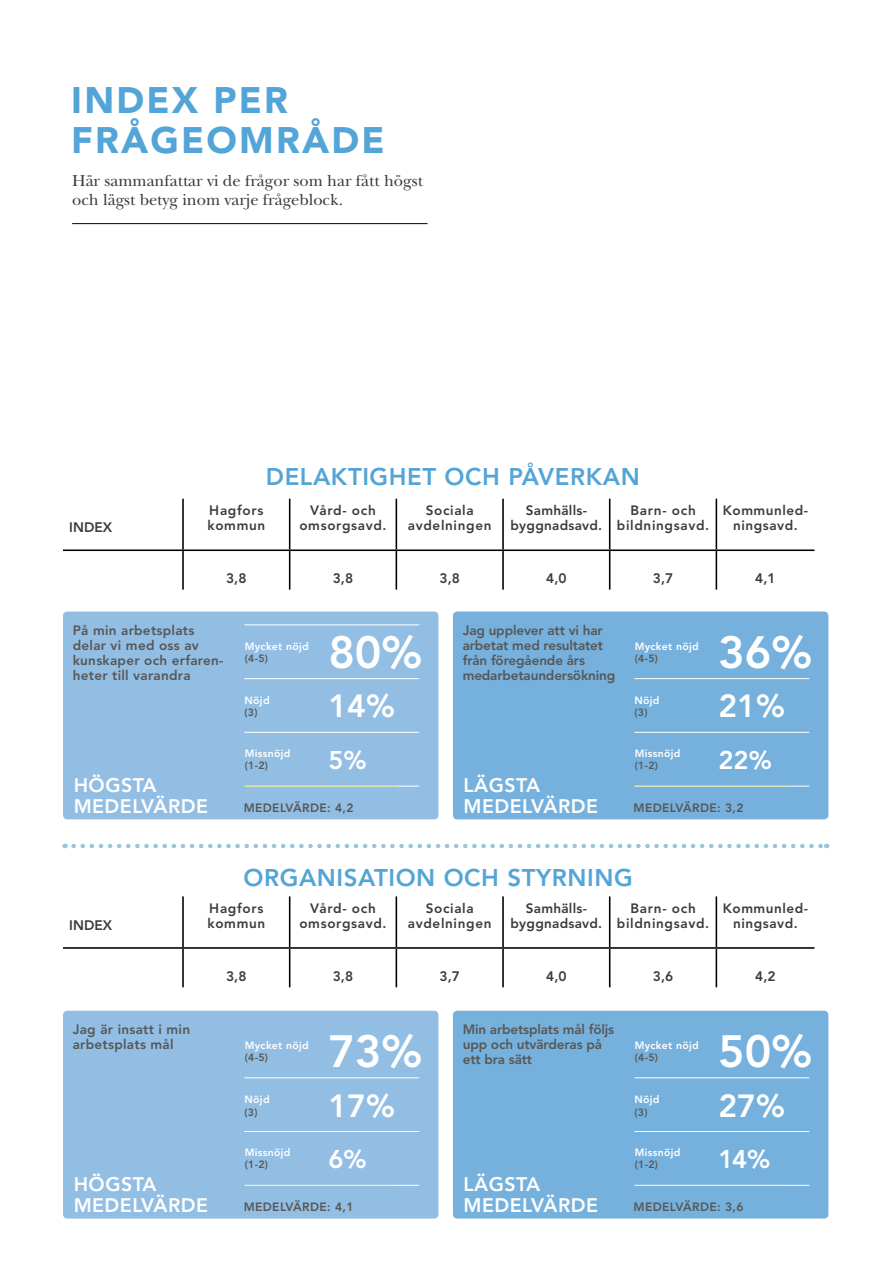
<style>
.page{position:relative;width:893px;height:1263px;background:#fff}
.page>*{position:absolute;margin:0;border:0;box-sizing:border-box;transform-origin:0 0}
.t1{font:800 45px "Avenir LT Std";color:#fff}
.t2{font:900 36.6px/40.5px "Avenir LT Std";letter-spacing:.06em;color:#53a4d7}
.t3{font:800 31.8px "Avenir LT Std";color:#fff}
.t4{font:800 25.5px "Avenir LT Std";color:#fff}
.t5{font:800 24px "Avenir LT Std";letter-spacing:.025em;color:#53a4d7}
.t6{font:800 19.5px/21px "Avenir LT Std";letter-spacing:.025em;color:#fff}
.t7{font:16.5px/19.8px "New Baskerville Std";color:#3c3c3b}
.t8{font:800 13.65px "Avenir LT Std";color:#3c3c3b}
.t9{font:800 13.5px/15px "Avenir LT Std";letter-spacing:.05em;color:#3c3c3b;text-align:center}
.t10{font:800 13.5px/15px "Avenir LT Std";letter-spacing:-.01em;color:#575756}
.t11{font:800 13.5px/15px "Avenir LT Std";letter-spacing:.02em;color:#575756}
.t12{font:800 13.5px/15px "Avenir LT Std";letter-spacing:.02em;color:#3c3c3b;text-align:center}
.t13{font:800 12px "Avenir LT Std";letter-spacing:.03em;color:#575756}
.t14{font:800 10.5px "Avenir LT Std";letter-spacing:.03em;color:#fff}
.t15{font:800 10.5px "Avenir LT Std";color:#575756}
</style>
<div class="page">
<svg style="left:184px;top:499px;width:105px;height:91px"></svg>
<hr style="left:182px;top:499px;width:2px;height:50px;background:#000">
<hr style="left:289px;top:499px;width:1px;height:50px;background:#000">
<hr style="left:396px;top:499px;width:1px;height:50px;background:#000">
<hr style="left:502px;top:499px;width:2px;height:50px;background:#000">
<hr style="left:609px;top:499px;width:1px;height:50px;background:#000">
<hr style="left:63px;top:549px;width:120px;height:2px;background:#000">
<hr style="left:183px;top:549px;width:107px;height:2px;background:#000">
<hr style="left:182px;top:551px;width:2px;height:39px;background:#000">
<hr style="left:290px;top:549px;width:106px;height:2px;background:#000">
<hr style="left:289px;top:551px;width:1px;height:39px;background:#000">
<hr style="left:396px;top:549px;width:107px;height:2px;background:#000">
<hr style="left:396px;top:551px;width:1px;height:39px;background:#000">
<hr style="left:503px;top:549px;width:107px;height:2px;background:#000">
<hr style="left:502px;top:551px;width:2px;height:39px;background:#000">
<hr style="left:610px;top:549px;width:106px;height:2px;background:#000">
<hr style="left:609px;top:551px;width:1px;height:39px;background:#000">
<hr style="left:716px;top:499px;width:1px;height:50px;background:#000">
<hr style="left:716px;top:549px;width:98px;height:2px;background:#000">
<hr style="left:716px;top:551px;width:1px;height:39px;background:#000">
<svg style="left:288px;top:896px;width:1px;height:91px"></svg>
<hr style="left:182px;top:896px;width:2px;height:51px;background:#000">
<hr style="left:289px;top:896px;width:1px;height:51px;background:#000">
<hr style="left:396px;top:896px;width:1px;height:51px;background:#000">
<hr style="left:502px;top:896px;width:2px;height:51px;background:#000">
<hr style="left:609px;top:896px;width:1px;height:51px;background:#000">
<hr style="left:63px;top:947px;width:120px;height:2px;background:#000">
<hr style="left:183px;top:947px;width:107px;height:2px;background:#000">
<hr style="left:182px;top:949px;width:2px;height:38px;background:#000">
<hr style="left:290px;top:947px;width:106px;height:2px;background:#000">
<hr style="left:289px;top:949px;width:1px;height:38px;background:#000">
<hr style="left:396px;top:947px;width:107px;height:2px;background:#000">
<hr style="left:396px;top:949px;width:1px;height:38px;background:#000">
<hr style="left:503px;top:947px;width:107px;height:2px;background:#000">
<hr style="left:502px;top:949px;width:2px;height:38px;background:#000">
<hr style="left:610px;top:947px;width:106px;height:2px;background:#000">
<hr style="left:609px;top:949px;width:1px;height:38px;background:#000">
<hr style="left:716px;top:896px;width:1px;height:51px;background:#000">
<hr style="left:716px;top:947px;width:98px;height:2px;background:#000">
<hr style="left:716px;top:949px;width:1px;height:38px;background:#000">
<div style="left:63px;top:611px;width:375px;height:208px;background:#92bee4;border-radius:4px"></div>
<div style="left:63px;top:1011px;width:375px;height:207px;background:#92bee4;border-radius:4px"></div>
<div style="left:453px;top:611px;width:375px;height:208px;background:#76b1dd;border-radius:4px"></div>
<div style="left:453px;top:1011px;width:375px;height:207px;background:#76b1dd;border-radius:4px"></div>
<hr style="left:244px;top:678px;width:175px;height:1px;background:#fff">
<hr style="left:244px;top:1077px;width:175px;height:1px;background:#fff">
<hr style="left:634px;top:678px;width:175px;height:1px;background:#fff">
<hr style="left:634px;top:1077px;width:175px;height:1px;background:#fff">
<hr style="left:244px;top:624px;width:175px;height:1px;background:#fff">
<hr style="left:244px;top:732px;width:175px;height:1px;background:#fff">
<hr style="left:244px;top:1131px;width:175px;height:1px;background:#fff">
<hr style="left:634px;top:732px;width:175px;height:1px;background:#fff">
<hr style="left:634px;top:1131px;width:175px;height:1px;background:#fff">
<hr style="left:244px;top:786px;width:175px;height:1px;background:#fff">
<hr style="left:244px;top:1185px;width:175px;height:1px;background:#fff">
<hr style="left:634px;top:786px;width:175px;height:1px;background:#fff">
<hr style="left:634px;top:1185px;width:175px;height:1px;background:#fff">
<svg style="left:74px;top:844px;width:753px;height:4px"></svg>
<hr style="left:72px;top:223px;width:356px;height:1px;background:#000">
<h2 class="t2" style="left:71px;top:79px;width:315px">INDEX PER<br>FRÅGEOMRÅDE</h2>
<p class="t7" style="left:72px;top:170px;width:352px">Här sammanfattar vi de frågor som har fått högst och lägst betyg inom varje frågeblock.</p>
<p class="t8" style="left:69px;top:519px;width:44px">INDEX</p>
<h3 class="t5" style="left:266px;top:462px;width:376px">DELAKTIGHET OCH PÅVERKAN</h3>
<p class="t9" style="left:207px;top:503px;width:59px;text-align:left">Hagfors kommun</p>
<p class="t9" style="left:299px;top:503px;width:89px">Vård- och omsorgsavd.</p>
<p class="t9" style="left:408px;top:503px;width:85px">Sociala avdelningen</p>
<p class="t12" style="left:510px;top:503px;width:93px">Samhälls&shy;byggnadsavd.</p>
<p class="t9" style="left:617px;top:503px;width:94px">Barn- och bildningsavd.</p>
<p class="t9" style="left:723px;top:503px;width:87px">Kommunled&shy;ningsavd.</p>
<p class="t8" style="left:226px;top:570px;width:22px">3,8</p>
<p class="t8" style="left:333px;top:570px;width:22px">3,8</p>
<p class="t8" style="left:440px;top:570px;width:22px">3,8</p>
<p class="t8" style="left:546px;top:570px;width:22px">4,0</p>
<p class="t8" style="left:653px;top:570px;width:22px">3,7</p>
<p class="t8" style="left:755px;top:570px;width:22px">4,1</p>
<p class="t11" style="left:73px;top:622px;width:152px">På min arbetsplats delar vi med oss av kunskaper och erfaren&shy;heter till varandra</p>
<h3 class="t6" style="left:74px;top:775px;width:136px">HÖGSTA<br>MEDELVÄRDE</h3>
<p class="t14" style="left:245px;top:640px;width:66px">Mycket nöjd</p>
<p class="t15" style="left:245px;top:652px;width:25px">(4-5)</p>
<p class="t14" style="left:245px;top:694px;width:27px">Nöjd</p>
<p class="t15" style="left:245px;top:706px;width:15px">(3)</p>
<p class="t14" style="left:245px;top:747px;width:47px">Missnöjd</p>
<p class="t15" style="left:245px;top:759px;width:25px">(1-2)</p>
<h1 class="t1" style="left:328px;top:626px;width:95px">80%</h1>
<h3 class="t3" style="left:328px;top:687px;width:68px">14%</h3>
<h3 class="t4" style="left:329px;top:745px;width:40px">5%</h3>
<p class="t13" style="left:244px;top:801px;width:111px">MEDELVÄRDE: 4,2</p>
<p class="t10" style="left:463px;top:622px;width:154px">Jag upplever att vi har arbetat med resultatet från föregående års medarbetaundersökning</p>
<h3 class="t6" style="left:464px;top:775px;width:136px">LÄGSTA<br>MEDELVÄRDE</h3>
<p class="t14" style="left:635px;top:640px;width:66px">Mycket nöjd</p>
<p class="t15" style="left:635px;top:652px;width:25px">(4-5)</p>
<p class="t14" style="left:634px;top:694px;width:27px">Nöjd</p>
<p class="t15" style="left:634px;top:706px;width:15px">(3)</p>
<p class="t14" style="left:635px;top:747px;width:47px">Missnöjd</p>
<p class="t15" style="left:635px;top:759px;width:25px">(1-2)</p>
<h1 class="t1" style="left:718px;top:626px;width:95px">36%</h1>
<h3 class="t3" style="left:718px;top:687px;width:68px">21%</h3>
<h3 class="t4" style="left:718px;top:745px;width:55px">22%</h3>
<p class="t13" style="left:634px;top:801px;width:111px">MEDELVÄRDE: 3,2</p>
<h3 class="t5" style="left:243px;top:863px;width:391px">ORGANISATION OCH STYRNING</h3>
<p class="t8" style="left:69px;top:917px;width:44px">INDEX</p>
<p class="t11" style="left:73px;top:1022px;width:119px">Jag är insatt i min arbetsplats mål</p>
<p class="t9" style="left:207px;top:901px;width:59px;text-align:left">Hagfors kommun</p>
<p class="t9" style="left:299px;top:901px;width:89px">Vård- och omsorgsavd.</p>
<p class="t9" style="left:408px;top:901px;width:85px">Sociala avdelningen</p>
<p class="t12" style="left:510px;top:901px;width:93px">Samhälls&shy;byggnadsavd.</p>
<p class="t9" style="left:617px;top:901px;width:94px">Barn- och bildningsavd.</p>
<p class="t9" style="left:723px;top:901px;width:87px">Kommunled&shy;ningsavd.</p>
<p class="t8" style="left:226px;top:968px;width:22px">3,8</p>
<p class="t8" style="left:333px;top:968px;width:22px">3,8</p>
<p class="t8" style="left:440px;top:968px;width:22px">3,7</p>
<p class="t8" style="left:546px;top:968px;width:22px">4,0</p>
<p class="t8" style="left:653px;top:968px;width:22px">3,6</p>
<p class="t8" style="left:755px;top:968px;width:22px">4,2</p>
<p class="t14" style="left:245px;top:1039px;width:66px">Mycket nöjd</p>
<p class="t15" style="left:245px;top:1051px;width:25px">(4-5)</p>
<h1 class="t1" style="left:328px;top:1025px;width:95px">73%</h1>
<p class="t10" style="left:463px;top:1022px;width:153px">Min arbetsplats mål följs upp och utvärderas på ett bra sätt</p>
<p class="t14" style="left:635px;top:1039px;width:66px">Mycket nöjd</p>
<p class="t15" style="left:635px;top:1051px;width:25px">(4-5)</p>
<h1 class="t1" style="left:718px;top:1025px;width:95px">50%</h1>
<p class="t14" style="left:245px;top:1093px;width:27px">Nöjd</p>
<p class="t15" style="left:245px;top:1106px;width:15px">(3)</p>
<h3 class="t3" style="left:328px;top:1087px;width:68px">17%</h3>
<p class="t14" style="left:634px;top:1093px;width:27px">Nöjd</p>
<p class="t15" style="left:634px;top:1106px;width:15px">(3)</p>
<h3 class="t3" style="left:718px;top:1087px;width:68px">27%</h3>
<p class="t14" style="left:245px;top:1146px;width:47px">Missnöjd</p>
<p class="t15" style="left:245px;top:1158px;width:25px">(1-2)</p>
<h3 class="t4" style="left:329px;top:1144px;width:40px">6%</h3>
<p class="t14" style="left:635px;top:1146px;width:47px">Missnöjd</p>
<p class="t15" style="left:635px;top:1158px;width:25px">(1-2)</p>
<h3 class="t4" style="left:718px;top:1144px;width:53px">14%</h3>
<h3 class="t6" style="left:74px;top:1174px;width:136px">HÖGSTA<br>MEDELVÄRDE</h3>
<p class="t13" style="left:244px;top:1200px;width:111px">MEDELVÄRDE: 4,1</p>
<h3 class="t6" style="left:464px;top:1174px;width:136px">LÄGSTA<br>MEDELVÄRDE</h3>
<p class="t13" style="left:634px;top:1200px;width:111px">MEDELVÄRDE: 3,6</p>
</div>
